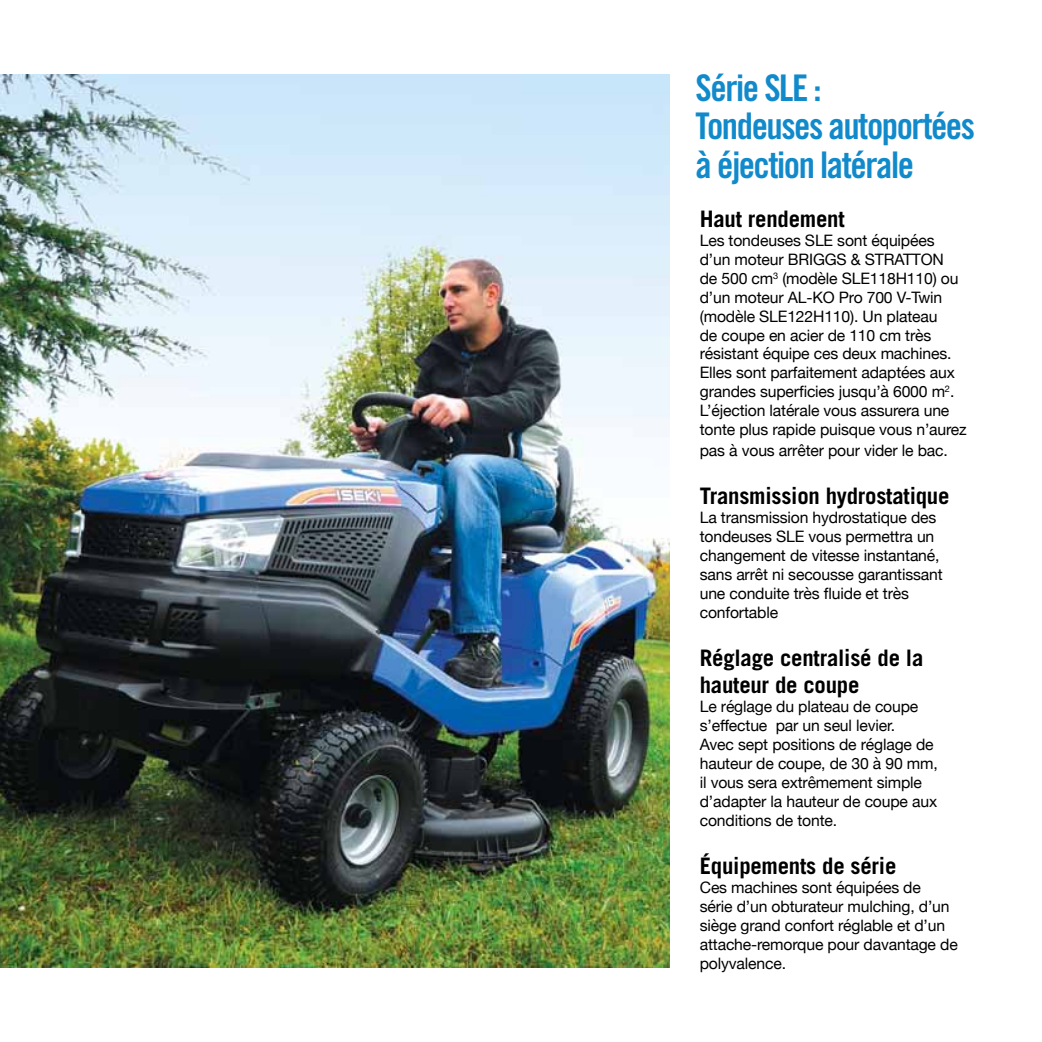
<style>
.page{position:relative;width:1042px;height:1042px;background:#fff}
.page>*{position:absolute;margin:0;border:0;box-sizing:border-box;transform-origin:0 0}
.t1{font:36.75px/38.5px "Trade Gothic LT Std Bd Cn 20";letter-spacing:-.04em;color:#118acb}
.t2{font:700 22.75px/27.3px "Trade Gothic LT Std";letter-spacing:-.01em;color:#000}
.t3{font:15.75px/18.9px "Helvetica Neue";letter-spacing:-.01em;color:#000}
</style>
<div class="page">
<img style="left:0;top:74px;width:670px;height:893px">
<h1 class="t1" style="left:695px;top:68px;width:281px">Série SLE :<br>Tondeuses autoportées à éjection latérale</h1>
<h2 class="t2" style="left:700px;top:205px;width:146px">Haut rendement</h2>
<p class="t3" style="left:700px;top:232px;width:268px">Les tondeuses SLE sont équipées d’un moteur BRIGGS &amp; STRATTON<br>de 500 cm<sup>3</sup> (modèle SLE118H110) ou d’un moteur AL-KO Pro 700 V-Twin (modèle SLE122H110). Un plateau<br>de coupe en acier de 110 cm très résistant équipe ces deux machines.<br>Elles sont parfaitement adaptées aux grandes superficies jusqu’à 6000 m<sup>2</sup>.<br>L’éjection latérale vous assurera une tonte plus rapide puisque vous n’aurez</p>
<p class="t3" style="left:700px;top:442px;width:250px">pas à vous arrêter pour vider le bac.</p>
<h2 class="t2" style="left:700px;top:482px;width:251px">Transmission hydrostatique</h2>
<p class="t3" style="left:700px;top:509px;width:244px">La transmission hydrostatique des tondeuses SLE vous permettra un changement de vitesse instantané, sans arrêt ni secousse garantissant une conduite très fluide et très confortable</p>
<h2 class="t2" style="left:700px;top:644px;width:225px">Réglage centralisé de la hauteur de coupe</h2>
<p class="t3" style="left:700px;top:698px;width:239px">Le réglage du plateau de coupe s’effectue par un seul levier.<br>Avec sept positions de réglage de hauteur de coupe, de 30 à 90 mm, il vous sera extrêmement simple d’adapter la hauteur de coupe aux conditions de tonte.</p>
<h2 class="t2" style="left:700px;top:852px;width:198px">Équipements de série</h2>
<p class="t3" style="left:700px;top:879px;width:259px">Ces machines sont équipées de<br>série d’un obturateur mulching, d’un siège grand confort réglable et d’un attache-remorque pour davantage de polyvalence.</p>
</div>
